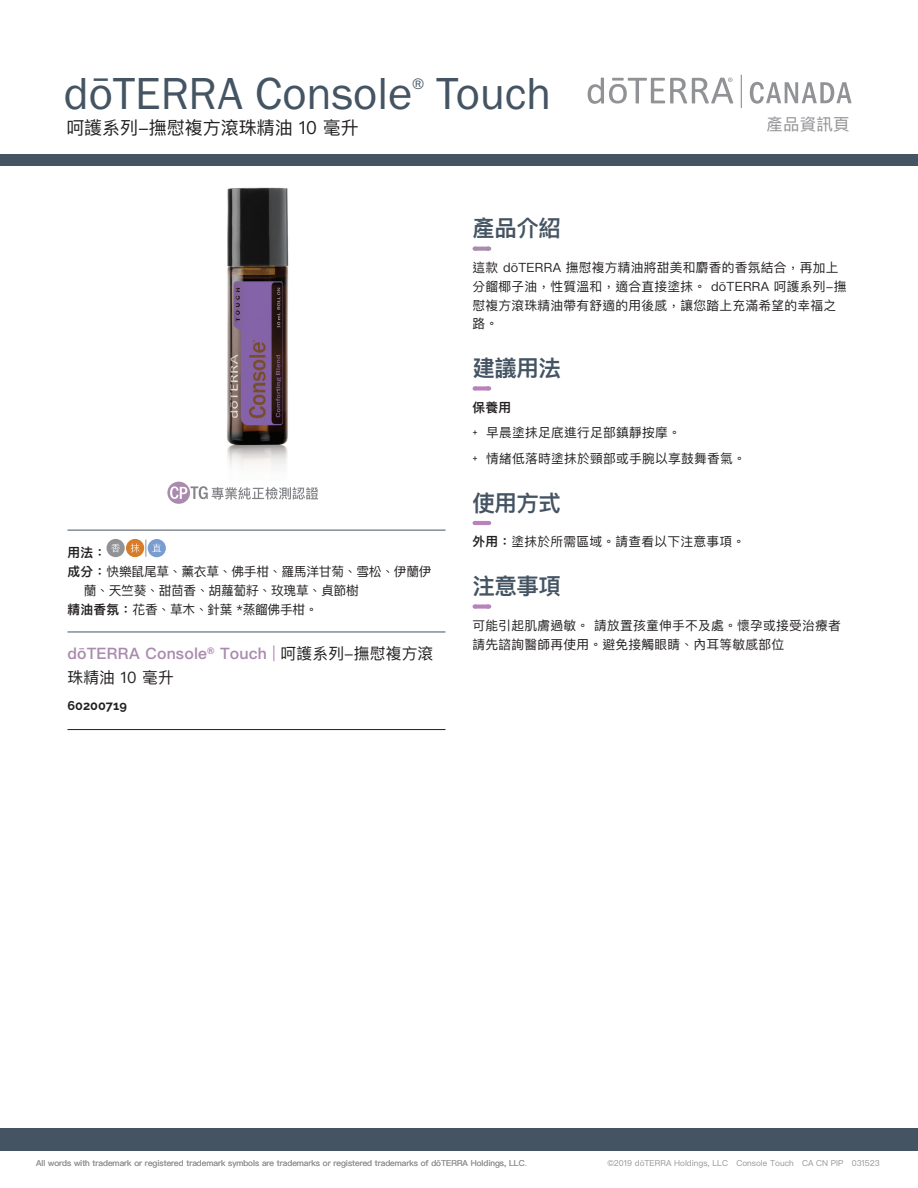
<style>
.page{position:relative;width:918px;height:1188px;background:#fff}
.page>*{position:absolute;margin:0;border:0;box-sizing:border-box;transform-origin:0 0}
.t1{font:46.5px "Franklin Gothic URW Boo";color:#445463}
.t2{font:600 22.5px "Ping Fang TC";letter-spacing:-.02em;color:#445463}
.t3{font:18px "Ping Fang TC";color:#231f20}
.t4{font:16.5px "Ping Fang TC";letter-spacing:.01em;color:#919295}
.t5{font:600 15.75px/24px "Ping Fang TC";letter-spacing:.01em;color:#aa8aae}
.t6{font:15.75px "Franklin Gothic URW Boo";color:#445463}
.t7{font:12.75px/18.8px "Ping Fang TC";letter-spacing:.02em;color:#231f20}
.t8{font:12.75px "Ping Fang TC";letter-spacing:-.02em;color:#231f20}
.t9{font:700 12.75px "Ralewayd T";color:#231f20}
.t10{font:600 12.75px "Ping Fang TC";color:#231f20}
.t11{font:8.25px "Ping Fang TC";color:#919295}
.s1{font-weight:600}
.s2{font-weight:400;color:#b783ba}
.s3{font-weight:400;color:#231f20}
.s4{font-family:"Ralewayd T"}
</style>
<div class="page">
<svg style="left:750px;top:82px;width:102px;height:22px"></svg>
<svg style="left:588px;top:78px;width:145px;height:26px"></svg>
<hr style="left:741px;top:75px;width:1px;height:33px;background:#919295">
<svg style="left:167px;top:482px;width:151px;height:22px"></svg>
<img style="left:227px;top:187px;width:62px;height:280px">
<svg style="left:475px;top:247px;width:14px;height:4px"></svg>
<svg style="left:475px;top:386px;width:14px;height:5px"></svg>
<svg style="left:475px;top:521px;width:14px;height:4px"></svg>
<svg style="left:475px;top:604px;width:14px;height:5px"></svg>
<hr style="left:68px;top:530px;width:378px;height:1px;background:#445463">
<hr style="left:68px;top:632px;width:378px;height:1px;background:#445463">
<hr style="left:68px;top:729px;width:378px;height:1px;background:#231f20">
<div style="left:148px;top:539px;width:18px;height:18px;background:#799cd1;border-radius:50%"></div>
<div style="left:107px;top:539px;width:18px;height:18px;background:#919295;border-radius:50%"></div>
<svg style="left:126px;top:539px;width:18px;height:18px"></svg>
<svg style="left:111px;top:544px;width:9px;height:8px"></svg>
<svg style="left:131px;top:540px;width:15px;height:17px"></svg>
<svg style="left:152px;top:544px;width:9px;height:8px"></svg>
<div style="left:0;top:155px;width:918px;height:11px;background:#445463"></div>
<div style="left:0;top:1128px;width:918px;height:23px;background:#445463"></div>
<h1 class="t1" style="left:64px;top:64px;width:350px">dōTERRA Console</h1>
<p class="t6" style="left:412px;top:74px;width:14px">®</p>
<h1 class="t1" style="left:436px;top:64px;width:117px">Touch</h1>
<h3 class="t3" style="left:66px;top:117px;width:294px">呵護系列-撫慰複方滾珠精油 10 毫升</h3>
<p class="t4" style="left:767px;top:114px;width:85px">產品資訊頁</p>
<p class="t10" style="left:68px;top:545px;width:40px">用法：</p>
<p class="t8" style="left:68px;top:564px;width:366px"><span class="s1">成分：</span>快樂鼠尾草、薰衣草、佛手柑、羅馬洋甘菊、雪松、伊蘭伊</p>
<p class="t8" style="left:84px;top:582px;width:277px">蘭、天竺葵、甜茴香、胡蘿蔔籽、玫瑰草、貞節樹</p>
<p class="t8" style="left:68px;top:601px;width:252px"><span class="s1">精油香氛：</span>花香、草木、針葉 *蒸餾佛手柑。</p>
<p class="t5" style="left:67px;top:641px;width:367px">dōTERRA Console<sup>®</sup> Touch <span class="s2">|</span> <span class="s3">呵護系列-撫慰複方滾珠精油 10 毫升</span></p>
<p class="t9" style="left:68px;top:696px;width:61px">60200719</p>
<h2 class="t2" style="left:472px;top:214px;width:90px">產品介紹</h2>
<p class="t7" style="left:472px;top:258px;width:376px">這款 dōTERRA 撫慰複方精油將甜美和麝香的香氛結合，再加上分餾椰子油，性質溫和，適合直接塗抹。 dōTERRA 呵護系列-撫慰複方滾珠精油帶有舒適的用後感，讓您踏上充滿希望的幸福之路。</p>
<h2 class="t2" style="left:472px;top:354px;width:90px">建議用法</h2>
<p class="t7" style="left:472px;top:394px;width:275px;line-height:25.5px"><span class="s1">保養用<br></span><span class="s4">+</span> 早晨塗抹足底進行足部鎮靜按摩。<br><span class="s4">+</span> 情緒低落時塗抹於頸部或手腕以享鼓舞香氣。</p>
<h2 class="t2" style="left:472px;top:489px;width:90px">使用方式</h2>
<p class="t7" style="left:472px;top:532px;width:274px"><span class="s1">外用：</span>塗抹於所需區域。請查看以下注意事項。</p>
<h2 class="t2" style="left:472px;top:572px;width:90px">注意事項</h2>
<p class="t7" style="left:472px;top:616px;width:370px">可能引起肌膚過敏。 請放置孩童伸手不及處。懷孕或接受治療者請先諮詢醫師再使用。避免接觸眼睛、內耳等敏感部位</p>
<p class="t11" style="left:36px;top:1158px;width:492px">All words with trademark or registered trademark symbols are trademarks or registered trademarks of dōTERRA Holdings, LLC.</p>
<p class="t11" style="left:607px;top:1158px;width:274px">©2019 dōTERRA Holdings, LLC Console Touch CA CN PIP 031523</p>
</div>
